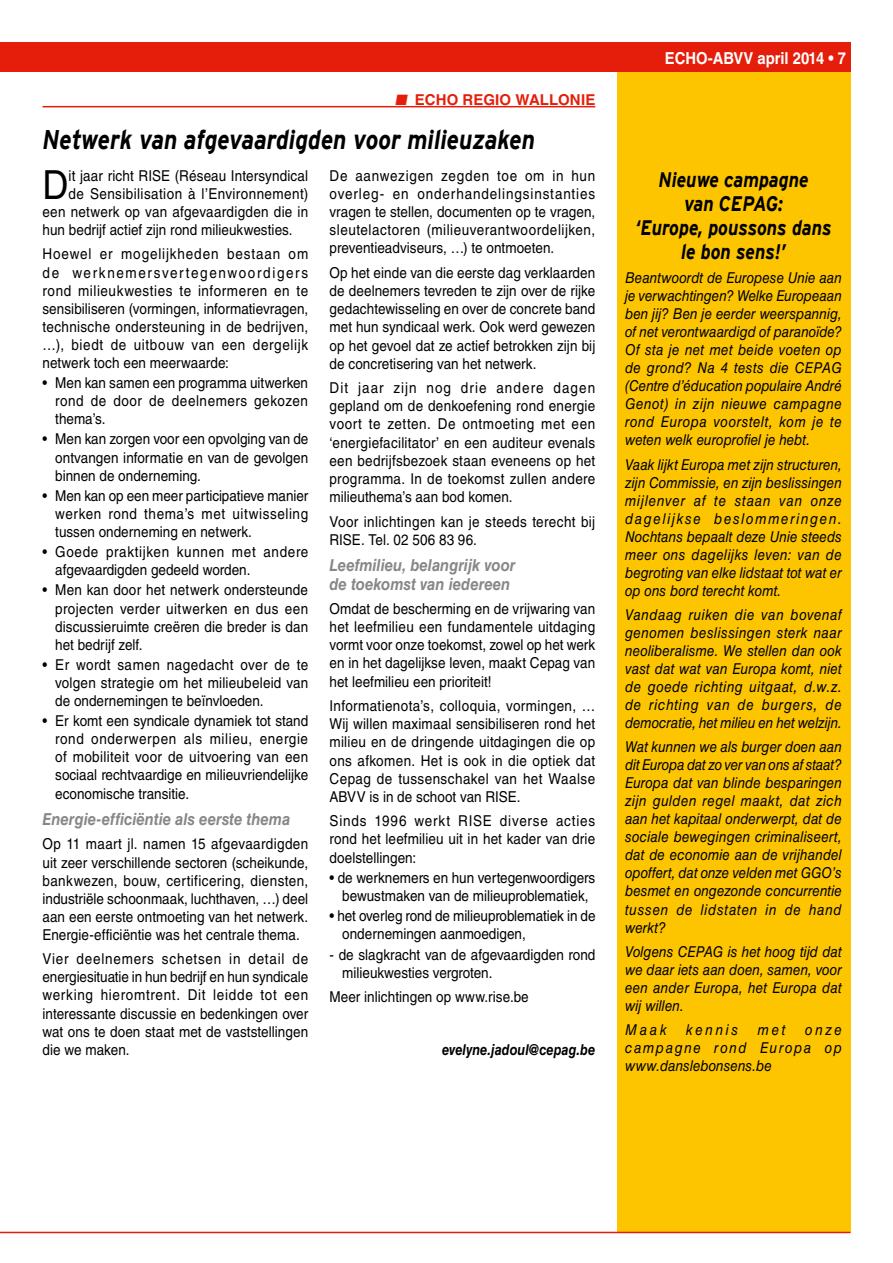
<style>
.page{position:relative;width:893px;height:1263px;background:#fff}
.page>*{position:absolute;margin:0;border:0;box-sizing:border-box;transform-origin:0 0}
.t1{font:40.05px "Helvetica LT Std";color:#000;scale:.9 1}
.t2{font:italic 700 27px "Interstate";color:#000;scale:.85 1}
.t3{font:italic 700 21px/24px "Interstate";color:#000;text-align:center;scale:.85 1}
.t4{font:italic 700 16.5px/18.1px "Helvetica LT Std";color:#868786;scale:.9 1}
.t5{font:700 16.5px "Helvetica LT Std";color:#fff;scale:.9 1}
.t6{font:15px/18.1px "Helvetica LT Std";letter-spacing:.005em;color:#000;text-align:justify;scale:.9 1}
.t7{font:italic 15px/18px "Helvetica LT Std";letter-spacing:.005em;color:#000;text-align:justify;scale:.9 1}
.t8{font:15px/18px "Helvetica LT Std";letter-spacing:.03em;color:#000;scale:.9 1}
.t9{font:15px/18.1px "Helvetica LT Std";letter-spacing:.025em;color:#000;scale:.9 1}
.t10{font:italic 700 15px "Helvetica LT Std";letter-spacing:.005em;color:#000;scale:.85 1}
.t11{font:700 15px "Helvetica LT Std";letter-spacing:.01em;color:#e41e0a}
</style>
<div class="page">
<div style="left:0;top:43px;width:850px;height:29px;background:#e41e0a"></div>
<div style="left:617px;top:72px;width:233px;height:1161px;background:#fdc500"></div>
<hr style="left:0;top:1232px;width:850px;height:1px;background:#e41e0a">
<hr style="left:43px;top:106px;width:552px;height:1px;background:#e41e0a">
<p class="t11" style="left:395px;top:90px;width:202px">■ ECHO REGIO WALLONIE</p>
<h2 class="t2" style="left:43px;top:125px;width:581px">Netwerk van afgevaardigden voor milieuzaken</h2>
<h1 class="t1" style="left:43px;top:162px;width:30px">D</h1>
<p class="t6" style="left:69px;top:166px;width:268px">it jaar richt RISE (Réseau Intersyndical</p>
<p class="t6" style="left:330px;top:167px;width:297px">De aanwezigen zegden toe om in hun overleg- en onderhandelingsinstanties vragen te stellen, documenten op te vragen, sleutelactoren (milieuverantwoordelijken, preventieadviseurs, …) te ontmoeten.</p>
<p class="t6" style="left:330px;top:264px;width:297px">Op het einde van die eerste dag verklaarden de deelnemers tevreden te zijn over de rijke gedachtewisseling en over de concrete band met hun syndicaal werk. Ook werd gewezen op het gevoel dat ze actief betrokken zijn bij de concretisering van het netwerk.</p>
<p class="t6" style="left:330px;top:379px;width:297px">Dit jaar zijn nog drie andere dagen gepland om de denkoefening rond energie voort te zetten. De ontmoeting met een ‘energiefacilitator’ en een auditeur evenals een bedrijfsbezoek staan eveneens op het programma. In de toekomst zullen andere milieuthema’s aan bod komen.</p>
<p class="t9" style="left:330px;top:512px;width:297px">Voor inlichtingen kan je steeds terecht bij<br>RISE. Tel. 02 506 83 96.</p>
<p class="t4" style="left:330px;top:556px;width:208px">Leefmilieu, belangrijk voor de toekomst van iedereen</p>
<p class="t6" style="left:330px;top:600px;width:297px">Omdat de bescherming en de vrijwaring van het leefmilieu een fundamentele uitdaging vormt voor onze toekomst, zowel op het werk en in het dagelijkse leven, maakt Cepag van het leefmilieu een prioriteit!</p>
<p class="t6" style="left:330px;top:697px;width:297px">Informatienota’s, colloquia, vormingen, … Wij willen maximaal sensibiliseren rond het milieu en de dringende uitdagingen die op ons afkomen. Het is ook in die optiek dat Cepag de tussenschakel van het Waalse ABVV is in de schoot van RISE.</p>
<p class="t6" style="left:330px;top:812px;width:297px">Sinds 1996 werkt RISE diverse acties rond het leefmilieu uit in het kader van drie doelstellingen:</p>
<p class="t6" style="left:330px;top:868px;width:297px;text-align:center">• de werknemers en hun vertegenwoordigers bewustmaken van de milieuproblematiek,</p>
<p class="t6" style="left:342px;top:907px;width:283px;text-indent:-13px">• het overleg rond de milieuproblematiek in de ondernemingen aanmoedigen,</p>
<p class="t6" style="left:342px;top:945px;width:283px;text-indent:-13px">- de slagkracht van de afgevaardigden rond milieukwesties vergroten.</p>
<p class="t6" style="left:330px;top:988px;width:223px">Meer inlichtingen op www.rise.be</p>
<p class="t10" style="left:442px;top:1040px;width:182px">evelyne.jadoul@cepag.be</p>
<p class="t8" style="left:69px;top:185px;width:268px">de Sensibilisation à l’Environnement)</p>
<p class="t6" style="left:43px;top:203px;width:297px">een netwerk op van afgevaardigden die in</p>
<p class="t6" style="left:43px;top:221px;width:279px">hun bedrijf actief zijn rond milieukwesties.</p>
<p class="t6" style="left:43px;top:245px;width:297px">Hoewel er mogelijkheden bestaan om de werknemersvertegenwoordigers rond milieukwesties te informeren en te sensibiliseren (vormingen, informatievragen, technische ondersteuning in de bedrijven, …), biedt de uitbouw van een dergelijk netwerk toch een meerwaarde:</p>
<p class="t6" style="left:55px;top:374px;width:282px;text-indent:-13px">• Men kan samen een programma uitwerken rond de door de deelnemers gekozen thema’s.</p>
<p class="t6" style="left:55px;top:430px;width:283px;text-indent:-13px">• Men kan zorgen voor een opvolging van de ontvangen informatie en van de gevolgen binnen de onderneming.</p>
<p class="t6" style="left:55px;top:486px;width:283px;text-indent:-13px">• Men kan op een meer participatieve manier werken rond thema’s met uitwisseling tussen onderneming en netwerk.</p>
<p class="t8" style="left:55px;top:543px;width:283px;text-indent:-13px">• Goede praktijken kunnen met andere afgevaardigden gedeeld worden.</p>
<p class="t6" style="left:55px;top:581px;width:283px;text-indent:-13px">• Men kan door het netwerk ondersteunde projecten verder uitwerken en dus een discussieruimte creëren die breder is dan het bedrijf zelf.</p>
<p class="t6" style="left:55px;top:655px;width:283px;text-indent:-13px">• Er wordt samen nagedacht over de te volgen strategie om het milieubeleid van de ondernemingen te beïnvloeden.</p>
<p class="t6" style="left:55px;top:712px;width:283px;text-indent:-13px">• Er komt een syndicale dynamiek tot stand rond onderwerpen als milieu, energie of mobiliteit voor de uitvoering van een sociaal rechtvaardige en milieuvriendelijke economische transitie.</p>
<p class="t4" style="left:43px;top:810px;width:277px">Energie-efficiëntie als eerste thema</p>
<p class="t6" style="left:43px;top:835px;width:297px">Op 11 maart jl. namen 15 afgevaardigden uit zeer verschillende sectoren (scheikunde, bankwezen, bouw, certificering, diensten, industriële schoonmaak, luchthaven, …) deel aan een eerste ontmoeting van het netwerk.<br>Energie-efficiëntie was het centrale thema.</p>
<p class="t6" style="left:43px;top:950px;width:297px">Vier deelnemers schetsen in detail de energiesituatie in hun bedrijf en hun syndicale werking hieromtrent. Dit leidde tot een interessante discussie en bedenkingen over wat ons te doen staat met de vaststellingen die we maken.</p>
<p class="t5" style="left:665px;top:48px;width:203px">ECHO-ABVV april 2014 • 7</p>
<h3 class="t3" style="left:635px;top:167px;width:232px">Nieuwe campagne<br>van CEPAG:<br>‘Europe, poussons dans le bon sens!’</h3>
<p class="t7" style="left:625px;top:269px;width:242px">Beantwoordt de Europese Unie aan je verwachtingen? Welke Europeaan ben jij? Ben je eerder weerspannig, of net verontwaardigd of paranoïde?<br>Of sta je net met beide voeten op de grond? Na 4 tests die CEPAG (Centre d’éducation populaire André Genot) in zijn nieuwe campagne rond Europa voorstelt, kom je te weten welk europrofiel je hebt.</p>
<p class="t7" style="left:625px;top:455px;width:242px">Vaak lijkt Europa met zijn structuren, zijn Commissie, en zijn beslissingen mijlenver af te staan van onze dagelijkse beslommeringen.<br>Nochtans bepaalt deze Unie steeds meer ons dagelijks leven: van de begroting van elke lidstaat tot wat er op ons bord terecht komt.</p>
<p class="t7" style="left:625px;top:606px;width:242px">Vandaag ruiken die van bovenaf genomen beslissingen sterk naar neoliberalisme. We stellen dan ook vast dat wat van Europa komt, niet de goede richting uitgaat, d.w.z. de richting van de burgers, de democratie, het milieu en het welzijn.</p>
<p class="t7" style="left:625px;top:738px;width:242px">Wat kunnen we als burger doen aan dit Europa dat zo ver van ons af staat?<br>Europa dat van blinde besparingen zijn gulden regel maakt, dat zich aan het kapitaal onderwerpt, dat de sociale bewegingen criminaliseert, dat de economie aan de vrijhandel opoffert, dat onze velden met GGO’s besmet en ongezonde concurrentie tussen de lidstaten in de hand werkt?</p>
<p class="t7" style="left:625px;top:942px;width:242px">Volgens CEPAG is het hoog tijd dat we daar iets aan doen, samen, voor een ander Europa, het Europa dat wij willen.</p>
<p class="t7" style="left:625px;top:1021px;width:48px">Maak</p>
<p class="t7" style="left:686px;top:1021px;width:59px">kennis</p>
<p class="t7" style="left:758px;top:1021px;width:32px">met</p>
<p class="t7" style="left:625px;top:1021px;width:242px;text-indent:180px">onze campagne rond Europa op www.danslebonsens.be</p>
</div>
